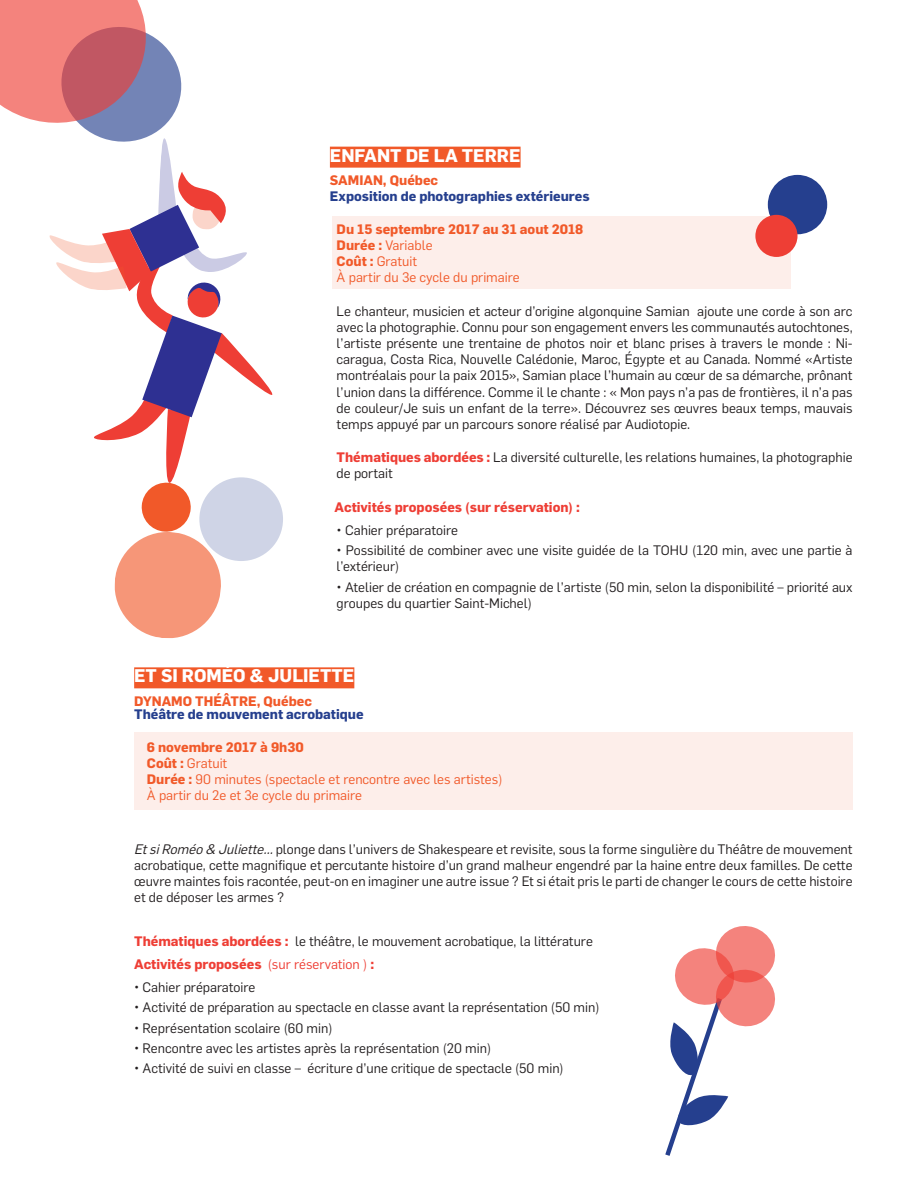
<style>
.page{position:relative;width:918px;height:1188px;background:#fff}
.page>*{position:absolute;margin:0;border:0;box-sizing:border-box;transform-origin:0 0}
.t1{font:700 18px "Flama";color:#fff}
.t2{font:13.5px/16.2px "Flama";color:#231f20}
.t3{font:13.5px "Flama";color:#f15929}
.t4{font:700 13.5px "Flama";color:#f15929}
.t5{font:700 13.5px "Flama";color:#ee3e35}
.t6{font:700 13.5px "Flama";color:#253f8e}
.s1{font-weight:700}
.s2{font-weight:700;color:#ee3e35}
.s3{font-style:italic}
.s4{font-weight:400}
</style>
<div class="page">
<div style="left:333px;top:216px;width:458px;height:72px;background:#fdeeea"></div>
<div style="left:134px;top:732px;width:719px;height:78px;background:#fdeeea"></div>
<div style="left:330px;top:147px;width:191px;height:21px;background:#f15929"></div>
<div style="left:134px;top:667px;width:220px;height:21px;background:#f15929"></div>
<div style="left:768px;top:175px;width:59px;height:59px;background:#253f8e;border-radius:50%"></div>
<div style="left:755px;top:215px;width:43px;height:42px;background:#ee3e35;border-radius:50%"></div>
<div style="left:199px;top:477px;width:84px;height:84px;background:#cfd4e6;border-radius:50%"></div>
<svg style="left:665px;top:926px;width:110px;height:230px"></svg>
<svg style="left:0;top:0;width:275px;height:638px"></svg>
<p class="t1" style="left:330px;top:142px;width:192px">ENFANT DE LA TERRE</p>
<p class="t4" style="left:330px;top:170px;width:110px">SAMIAN, Québec</p>
<p class="t6" style="left:330px;top:186px;width:261px">Exposition de photographies extérieures</p>
<p class="t4" style="left:337px;top:219px;width:248px">Du 15 septembre 2017 au 31 aout 2018</p>
<p class="t3" style="left:337px;top:236px;width:97px"><span class="s1">Durée :</span> Variable</p>
<p class="t3" style="left:337px;top:252px;width:82px"><span class="s1">Coût :</span> Gratuit</p>
<p class="t3" style="left:337px;top:268px;width:185px">À partir du 3e cycle du primaire</p>
<p class="t2" style="left:337px;top:302px;width:518px;text-align:justify">Le chanteur, musicien et acteur d’origine algonquine Samian ajoute une corde à son arc avec la photographie. Connu pour son engagement envers les communautés autochtones, l’artiste présente une trentaine de photos noir et blanc prises à travers le monde : Ni&shy;caragua, Costa Rica, Nouvelle Calédonie, Maroc, Égypte et au Canada. Nommé «Artiste montréalais pour la paix 2015», Samian place l’humain au cœur de sa démarche, prônant l’union dans la différence. Comme il le chante : « Mon pays n’a pas de frontières, il n’a pas de couleur/Je suis un enfant de la terre». Découvrez ses œuvres beaux temps, mauvais temps appuyé par un parcours sonore réalisé par Audiotopie.</p>
<p class="t2" style="left:337px;top:449px;width:517px"><span class="s2">Thématiques abordées :</span> La diversité culturelle, les relations humaines, la photographie de portait</p>
<p class="t5" style="left:335px;top:497px;width:247px">Activités proposées (sur réservation) :</p>
<p class="t2" style="left:337px;top:521px;width:123px">• Cahier préparatoire</p>
<p class="t2" style="left:337px;top:541px;width:517px">• Possibilité de combiner avec une visite guidée de la TOHU (120 min, avec une partie à l’extérieur)</p>
<p class="t2" style="left:337px;top:578px;width:517px">• Atelier de création en compagnie de l’artiste (50 min, selon la disponibilité – priorité aux groupes du quartier Saint-Michel)</p>
<p class="t1" style="left:134px;top:663px;width:222px">ET SI ROMÉO &amp; JULIETTE</p>
<p class="t4" style="left:134px;top:691px;width:179px">DYNAMO THÉÂTRE, Québec</p>
<p class="t6" style="left:134px;top:705px;width:231px">Théâtre de mouvement acrobatique</p>
<p class="t4" style="left:147px;top:737px;width:158px">6 novembre 2017 à 9h30</p>
<p class="t3" style="left:147px;top:754px;width:82px"><span class="s1">Coût :</span> Gratuit</p>
<p class="t3" style="left:147px;top:770px;width:357px"><span class="s1">Durée :</span> 90 minutes (spectacle et rencontre avec les artistes)</p>
<p class="t3" style="left:147px;top:786px;width:217px">À partir du 2e et 3e cycle du primaire</p>
<p class="t2" style="left:134px;top:840px;width:720px;text-align:justify"><span class="s3">EtsiRoméo&amp; Juliette…</span> plonge dans l’univers de Shakespeare et revisite, sous la forme singulière du Théâtre de mouvement acrobatique, cette magnifique et percutante histoire d’un grand malheur engendré par la haine entre deux familles. De cette œuvre maintes fois racontée, peut-on en imaginer une autre issue ? Et si était pris le parti de changer le cours de cette histoire et de déposer les armes ?</p>
<p class="t2" style="left:134px;top:932px;width:460px"><span class="s2">Thématiques abordées :</span> le théâtre, le mouvement acrobatique, la littérature</p>
<p class="t5" style="left:134px;top:954px;width:241px">Activités proposées <span class="s4">(sur réservation )</span> :</p>
<p class="t2" style="left:134px;top:978px;width:123px">• Cahier préparatoire</p>
<p class="t2" style="left:134px;top:998px;width:467px">• Activité de préparation au spectacle en classe avant la représentation (50 min)</p>
<p class="t2" style="left:134px;top:1019px;width:200px">• Représentation scolaire (60 min)</p>
<p class="t2" style="left:134px;top:1039px;width:359px">• Rencontre avec les artistes après la représentation (20 min)</p>
<p class="t2" style="left:134px;top:1060px;width:431px">• Activité de suivi en classe – écriture d’une critique de spectacle (50 min)</p>
</div>
